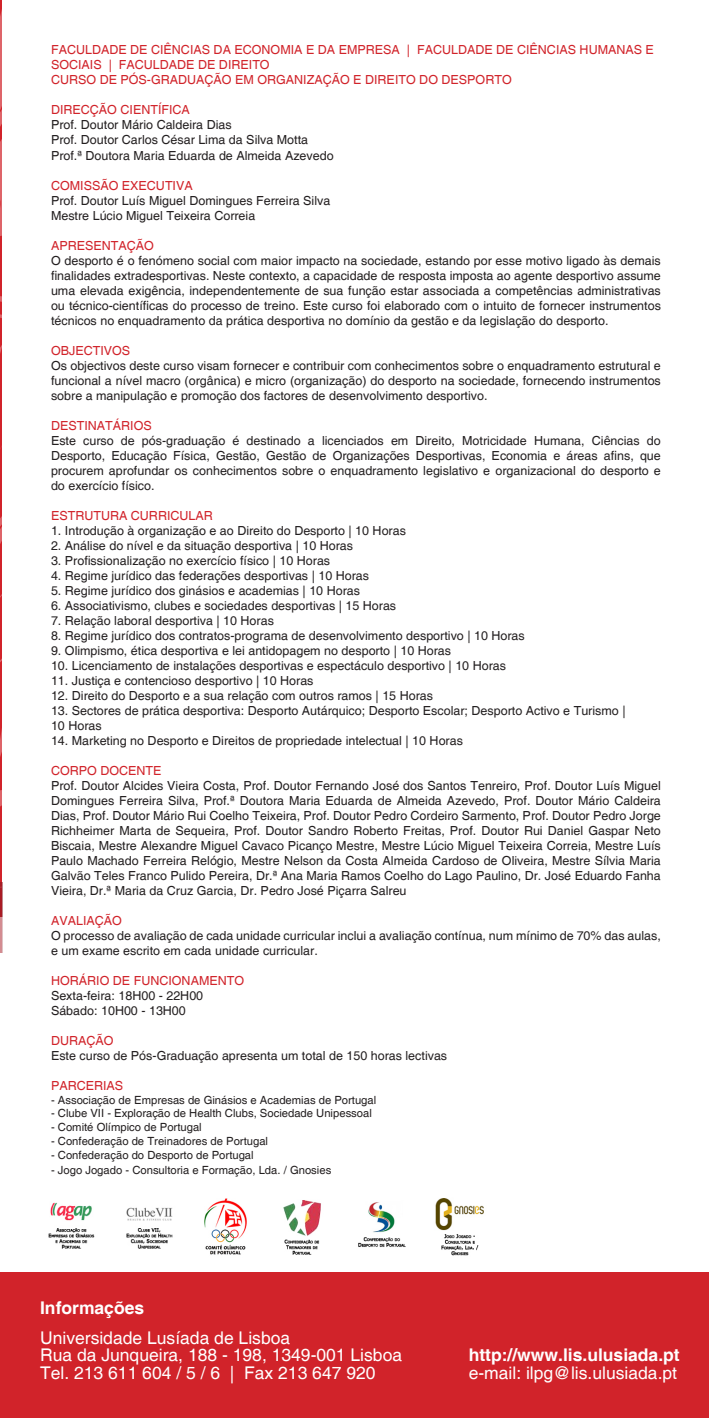
<style>
.page{position:relative;width:709px;height:1418px;background:#fff}
.page>*{position:absolute;margin:0;border:0;box-sizing:border-box;transform-origin:0 0}
.t1{font:17.5px "Helvetica";color:#fff}
.t2{font:700 17.5px "Helvetica";color:#fff}
.t3{font:12.5px/15px "Helvetica";color:#231f20;text-align:justify}
.t4{font:12.5px/15px "Helvetica";color:#d1232a}
.t5{font:11.25px "Helvetica";color:#231f20}
</style>
<div class="page">
<hr style="left:0;top:881px;width:3px;height:71px;background:#81131e">
<hr style="left:0;top:917px;width:3px;height:38px;background:#fff">
<div style="left:1px;top:1272px;width:708px;height:145px;background:#d1232a"></div>
<img style="left:48px;top:1202px;width:47px;height:47px">
<img style="left:126px;top:1207px;width:47px;height:42px">
<img style="left:204px;top:1198px;width:43px;height:57px">
<img style="left:283px;top:1200px;width:38px;height:55px">
<img style="left:358px;top:1202px;width:48px;height:45px">
<img style="left:435px;top:1198px;width:49px;height:58px">
<p class="t4" style="left:51px;top:43px;width:604px">FACULDADE DE CIÊNCIAS DA ECONOMIA E DA EMPRESA | FACULDADE DE CIÊNCIAS HUMANAS E<br>SOCIAIS | FACULDADE DE DIREITO</p>
<p class="t4" style="left:51px;top:73px;width:462px">CURSO DE PÓS-GRADUAÇÃO EM ORGANIZAÇÃO E DIREITO DO DESPORTO</p>
<p class="t4" style="left:51px;top:103px;width:140px">DIRECÇÃO CIENTÍFICA</p>
<p class="t3" style="left:51px;top:118px;width:182px">Prof. Doutor Mário Caldeira Dias</p>
<p class="t3" style="left:51px;top:133px;width:259px">Prof. Doutor Carlos César Lima da Silva Motta</p>
<p class="t3" style="left:51px;top:148px;width:284px">Prof.ª Doutora Maria Eduarda de Almeida Azevedo</p>
<p class="t4" style="left:51px;top:178px;width:143px">COMISSÃO EXECUTIVA</p>
<p class="t3" style="left:51px;top:193px;width:281px">Prof. Doutor Luís Miguel Domingues Ferreira Silva</p>
<p class="t3" style="left:51px;top:208px;width:206px">Mestre Lúcio Miguel Teixeira Correia</p>
<p class="t4" style="left:51px;top:238px;width:104px">APRESENTAÇÃO</p>
<p class="t3" style="left:51px;top:253px;width:611px">O desporto é o fenómeno social com maior impacto na sociedade, estando por esse motivo ligado às demais finalidades extradesportivas. Neste contexto, a capacidade de resposta imposta ao agente desportivo assume uma elevada exigência, independentemente de sua função estar associada a competências administrativas ou técnico-científicas do processo de treino. Este curso foi elaborado com o intuito de fornecer instrumentos técnicos no enquadramento da prática desportiva no domínio da gestão e da legislação do desporto.</p>
<p class="t4" style="left:51px;top:343px;width:81px">OBJECTIVOS</p>
<p class="t3" style="left:51px;top:358px;width:611px">Os objectivos deste curso visam fornecer e contribuir com conhecimentos sobre o enquadramento estrutural e funcional a nível macro (orgânica) e micro (organização) do desporto na sociedade, fornecendo instrumentos sobre a manipulação e promoção dos factores de desenvolvimento desportivo.</p>
<p class="t4" style="left:51px;top:418px;width:102px">DESTINATÁRIOS</p>
<p class="t3" style="left:51px;top:433px;width:611px">Este curso de pós-graduação é destinado a licenciados em Direito, Motricidade Humana, Ciências do Desporto, Educação Física, Gestão, Gestão de Organizações Desportivas, Economia e áreas afins, que procurem aprofundar os conhecimentos sobre o enquadramento legislativo e organizacional do desporto e do exercício físico.</p>
<p class="t4" style="left:51px;top:508px;width:163px">ESTRUTURA CURRICULAR</p>
<p class="t3" style="left:51px;top:523px;width:356px">1. Introdução à organização e ao Direito do Desporto | 10 Horas</p>
<p class="t3" style="left:51px;top:538px;width:304px">2. Análise do nível e da situação desportiva | 10 Horas</p>
<p class="t3" style="left:51px;top:553px;width:281px">3. Profissionalização no exercício físico | 10 Horas</p>
<p class="t3" style="left:51px;top:568px;width:319px">4. Regime jurídico das federações desportivas | 10 Horas</p>
<p class="t3" style="left:51px;top:583px;width:310px">5. Regime jurídico dos ginásios e academias | 10 Horas</p>
<p class="t3" style="left:51px;top:598px;width:347px">6. Associativismo, clubes e sociedades desportivas | 15 Horas</p>
<p class="t3" style="left:51px;top:613px;width:224px">7. Relação laboral desportiva | 10 Horas</p>
<p class="t3" style="left:51px;top:628px;width:475px">8. Regime jurídico dos contratos-programa de desenvolvimento desportivo | 10 Horas</p>
<p class="t3" style="left:51px;top:643px;width:401px">9. Olimpismo, ética desportiva e lei antidopagem no desporto | 10 Horas</p>
<p class="t3" style="left:51px;top:658px;width:456px">10. Licenciamento de instalações desportivas e espectáculo desportivo | 10 Horas</p>
<p class="t3" style="left:51px;top:673px;width:264px">11. Justiça e contencioso desportivo | 10 Horas</p>
<p class="t3" style="left:51px;top:688px;width:383px">12. Direito do Desporto e a sua relação com outros ramos | 15 Horas</p>
<p class="t3" style="left:51px;top:703px;width:576px">13. Sectores de prática desportiva: Desporto Autárquico; Desporto Escolar; Desporto Activo e Turismo |</p>
<p class="t3" style="left:51px;top:718px;width:52px">10 Horas</p>
<p class="t3" style="left:51px;top:733px;width:413px">14. Marketing no Desporto e Direitos de propriedade intelectual | 10 Horas</p>
<p class="t4" style="left:51px;top:763px;width:112px">CORPO DOCENTE</p>
<p class="t3" style="left:51px;top:778px;width:611px">Prof. Doutor Alcides Vieira Costa, Prof. Doutor Fernando José dos Santos Tenreiro, Prof. Doutor Luís Miguel Domingues Ferreira Silva, Prof.ª Doutora Maria Eduarda de Almeida Azevedo, Prof. Doutor Mário Caldeira Dias, Prof. Doutor Mário Rui Coelho Teixeira, Prof. Doutor Pedro Cordeiro Sarmento, Prof. Doutor Pedro Jorge Richheimer Marta de Sequeira, Prof. Doutor Sandro Roberto Freitas, Prof. Doutor Rui Daniel Gaspar Neto Biscaia, Mestre Alexandre Miguel Cavaco Picanço Mestre, Mestre Lúcio Miguel Teixeira Correia, Mestre Luís Paulo Machado Ferreira Relógio, Mestre Nelson da Costa Almeida Cardoso de Oliveira, Mestre Sílvia Maria Galvão Teles Franco Pulido Pereira, Dr.ª Ana Maria Ramos Coelho do Lago Paulino, Dr. José Eduardo Fanha Vieira, Dr.ª Maria da Cruz Garcia, Dr. Pedro José Piçarra Salreu</p>
<p class="t4" style="left:51px;top:913px;width:72px">AVALIAÇÃO</p>
<p class="t3" style="left:51px;top:928px;width:611px">O processo de avaliação de cada unidade curricular inclui a avaliação contínua, num mínimo de 70% das aulas, e um exame escrito em cada unidade curricular.</p>
<p class="t4" style="left:51px;top:973px;width:195px">HORÁRIO DE FUNCIONAMENTO</p>
<p class="t3" style="left:51px;top:988px;width:154px">Sexta-feira: 18H00 - 22H00</p>
<p class="t3" style="left:51px;top:1003px;width:136px">Sábado: 10H00 - 13H00</p>
<p class="t4" style="left:51px;top:1033px;width:64px">DURAÇÃO</p>
<p class="t3" style="left:51px;top:1048px;width:398px">Este curso de Pós-Graduação apresenta um total de 150 horas lectivas</p>
<p class="t4" style="left:51px;top:1078px;width:74px">PARCERIAS</p>
<p class="t5" style="left:51px;top:1093px;width:327px">- Associação de Empresas de Ginásios e Academias de Portugal</p>
<p class="t5" style="left:51px;top:1106px;width:322px">- Clube VII - Exploração de Health Clubs, Sociedade Unipessoal</p>
<p class="t5" style="left:51px;top:1120px;width:152px">- Comité Olímpico de Portugal</p>
<p class="t5" style="left:51px;top:1134px;width:218px">- Confederação de Treinadores de Portugal</p>
<p class="t5" style="left:51px;top:1148px;width:204px">- Confederação do Desporto de Portugal</p>
<p class="t5" style="left:51px;top:1163px;width:282px">- Jogo Jogado - Consultoria e Formação, Lda. / Gnosies</p>
<p class="t2" style="left:40px;top:1296px;width:106px">Informações</p>
<p class="t1" style="left:40px;top:1327px;width:251px">Universidade Lusíada de Lisboa</p>
<p class="t1" style="left:40px;top:1344px;width:363px">Rua da Junqueira, 188 - 198, 1349-001 Lisboa</p>
<p class="t1" style="left:40px;top:1362px;width:337px">Tel. 213 611 604 / 5 / 6 | Fax 213 647 920</p>
<p class="t2" style="left:468px;top:1344px;width:213px">http://www.lis.ulusiada.pt</p>
<p class="t1" style="left:468px;top:1362px;width:210px">e-mail: ilpg@lis.ulusiada.pt</p>
</div>
